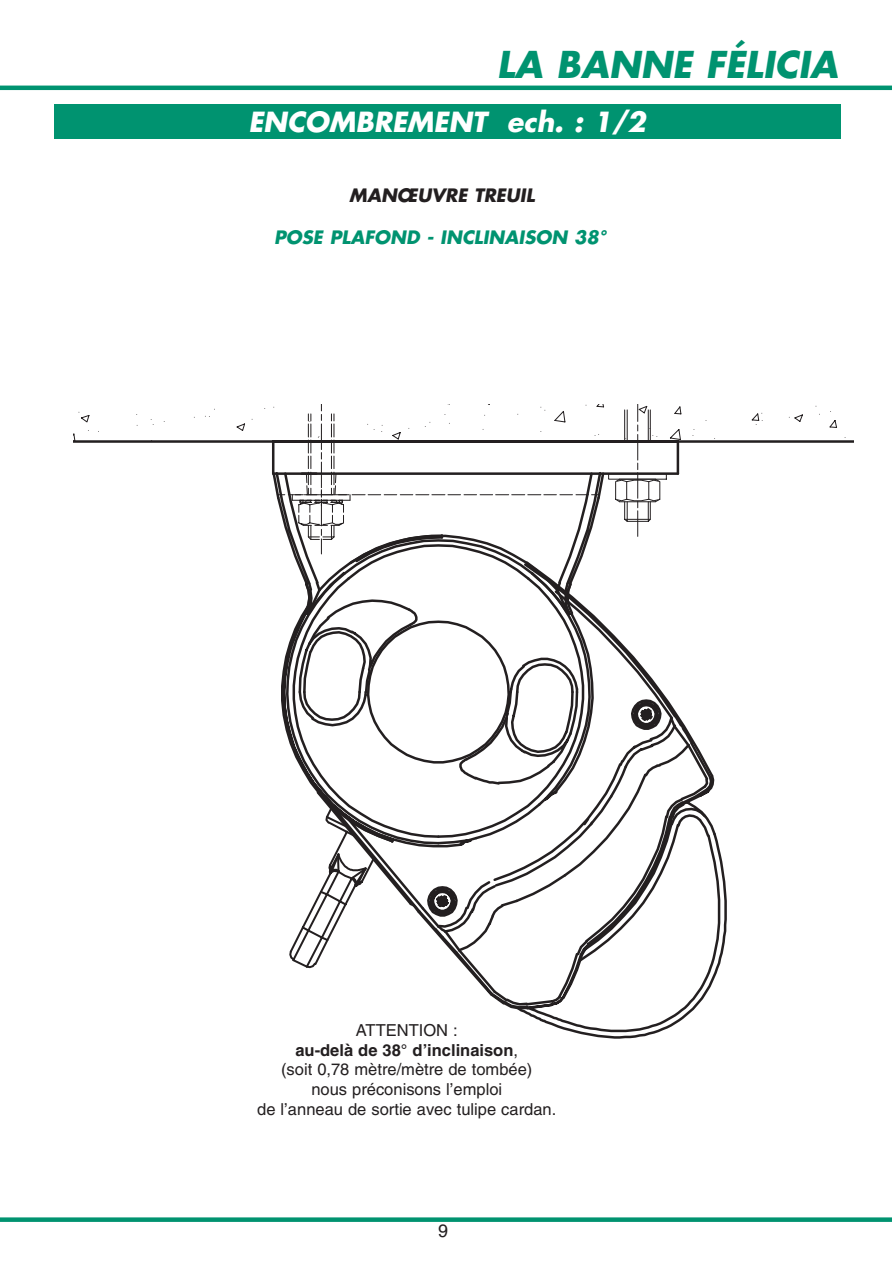
<style>
.page{position:relative;width:892px;height:1263px;background:#fff}
.page>*{position:absolute;margin:0;border:0;box-sizing:border-box;transform-origin:0 0}
.t1{font:italic 700 36px "Futura";color:#009370}
.t2{font:italic 700 27px "Futura";color:#fff}
.t3{font:italic 700 18px "Futura";color:#009370}
.t4{font:italic 700 18px "Futura";color:#231f20}
.t5{font:18px "Helvetica";color:#231f20}
.t6{font:16.5px/19.8px "Helvetica";color:#231f20;text-align:center}
.s1{font-weight:700}
</style>
<div class="page">
<hr style="left:0;top:86px;width:892px;height:4px;background:#009370">
<svg style="left:0;top:1217px;width:892px;height:4px;background:#1a9e7e"></svg>
<div style="left:54px;top:104px;width:786px;height:34px;background:#009370"></div>
<svg style="left:73px;top:404px;width:773px;height:66px"></svg>
<svg style="left:540px;top:407px;width:5px;height:4px"></svg>
<svg style="left:425px;top:422px;width:5px;height:5px"></svg>
<svg style="left:367px;top:424px;width:7px;height:6px"></svg>
<svg style="left:755px;top:420px;width:7px;height:5px"></svg>
<svg style="left:692px;top:429px;width:2px;height:7px"></svg>
<svg style="left:273px;top:404px;width:5px;height:4px"></svg>
<svg style="left:313px;top:436px;width:6px;height:3px"></svg>
<svg style="left:151px;top:419px;width:3px;height:6px"></svg>
<svg style="left:73px;top:404px;width:6px;height:14px"></svg>
<svg style="left:282px;top:439px;width:312px;height:31px"></svg>
<hr style="left:73px;top:440px;width:780px;height:3px;background:#231f20">
<hr style="left:272px;top:441px;width:2px;height:32px;background:#231f20">
<svg style="left:520px;top:838px;width:207px;height:200px"></svg>
<hr style="left:676px;top:441px;width:3px;height:32px;background:#231f20">
<svg style="left:592px;top:434px;width:11px;height:6px"></svg>
<svg style="left:272px;top:470px;width:445px;height:541px"></svg>
<h1 class="t1" style="left:497px;top:48px;width:343px">LA BANNE FÉLICIA</h1>
<h2 class="t2" style="left:248px;top:109px;width:399px">ENCOMBREMENT ech. : 1/2</h2>
<p class="t4" style="left:349px;top:187px;width:187px">MANŒUVRE TREUIL</p>
<p class="t3" style="left:274px;top:229px;width:333px">POSE PLAFOND - INCLINAISON 38°</p>
<p class="t6" style="left:257px;top:1021px;width:300px">ATTENTION :<br><span class="s1">au-delà de 38° d’inclinaison</span>,<br>(soit 0,78 mètre/mètre de tombée)<br>nous préconisons l’emploi<br>de l’anneau de sortie avec tulipe cardan.</p>
<p class="t5" style="left:438px;top:1224px;width:12px">9</p>
</div>
